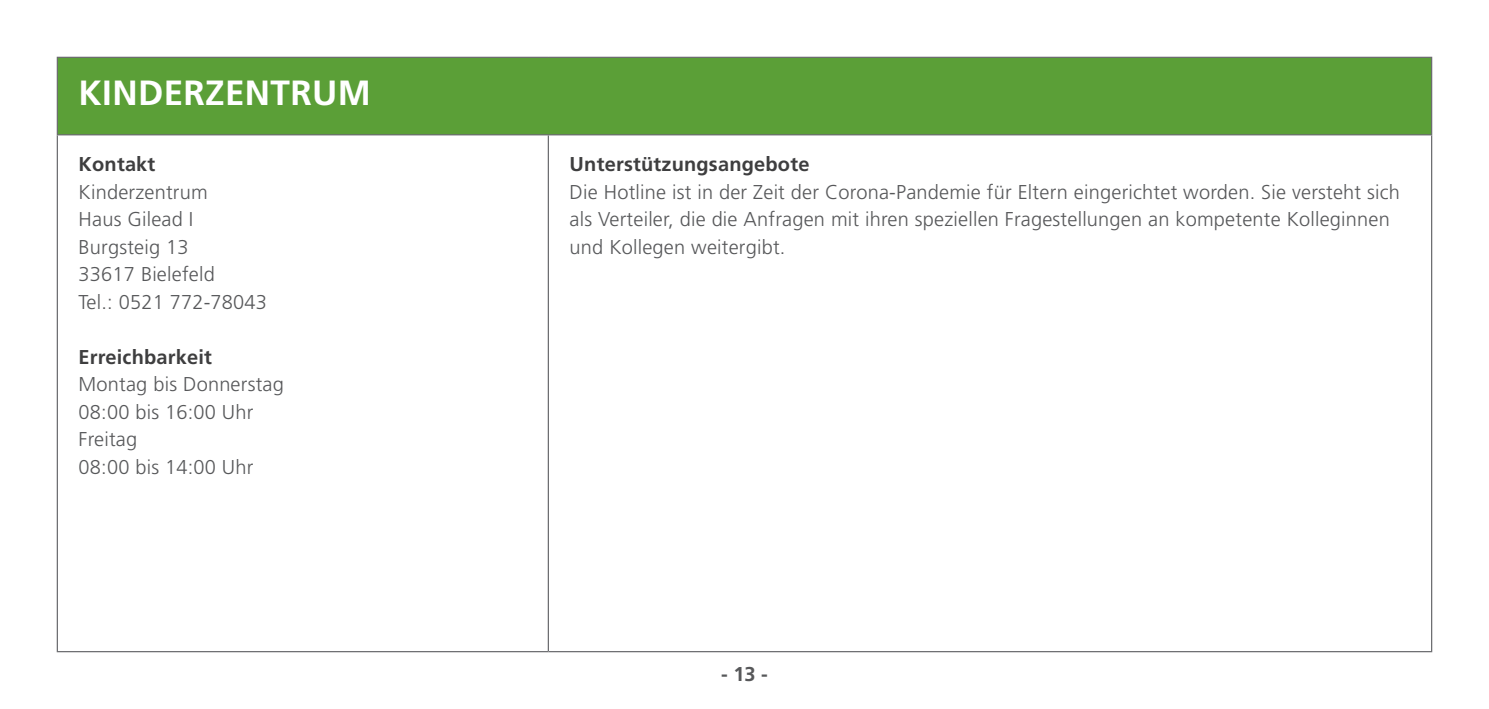
<style>
.page{position:relative;width:1489px;height:709px;background:#fff}
.page>*{position:absolute;margin:0;border:0;box-sizing:border-box;transform-origin:0 0}
.t1{font:700 35px "Frutiger LT Std";letter-spacing:.01em;color:#fff}
.t2{font:300 20px/27.5px "Frutiger LT Std";letter-spacing:.01em;color:#57585a}
.t3{font:700 20px "Frutiger LT Std";letter-spacing:.01em;color:#3e3e3f}
.t4{font:700 20px "Frutiger LT Std";color:#57585a}
</style>
<div class="page">
<div style="left:57px;top:57px;width:1374px;height:78px;background:#5b9f37"></div>
<hr style="left:57px;top:57px;width:491px;height:1px;background:#6c6d70">
<hr style="left:57px;top:58px;width:1px;height:76px;background:#6c6d70">
<hr style="left:548px;top:57px;width:883px;height:1px;background:#6c6d70">
<hr style="left:1430px;top:58px;width:1px;height:76px;background:#6c6d70">
<hr style="left:57px;top:134px;width:491px;height:1px;background:#6c6d70">
<hr style="left:57px;top:135px;width:1px;height:516px;background:#6c6d70">
<hr style="left:548px;top:134px;width:883px;height:1px;background:#6c6d70">
<hr style="left:547px;top:135px;width:2px;height:516px;background:#6c6d70">
<hr style="left:1430px;top:135px;width:1px;height:516px;background:#6c6d70">
<hr style="left:57px;top:651px;width:491px;height:1px;background:#6c6d70">
<hr style="left:548px;top:651px;width:883px;height:1px;background:#6c6d70">
<p class="t1" style="left:79px;top:72px;width:294px">KINDERZENTRUM</p>
<p class="t3" style="left:79px;top:152px;width:78px">Kontakt</p>
<p class="t2" style="left:79px;top:178px;width:131px">Kinderzentrum</p>
<p class="t2" style="left:79px;top:206px;width:116px">Haus Gilead I</p>
<p class="t2" style="left:79px;top:233px;width:112px">Burgsteig 13</p>
<p class="t2" style="left:79px;top:261px;width:138px">33617 Bielefeld</p>
<p class="t2" style="left:79px;top:288px;width:190px">Tel.: 0521 772-78043</p>
<p class="t3" style="left:79px;top:345px;width:135px">Erreichbarkeit</p>
<p class="t2" style="left:79px;top:371px;width:207px">Montag bis Donnerstag</p>
<p class="t2" style="left:79px;top:398px;width:176px">08:00 bis 16:00 Uhr</p>
<p class="t2" style="left:79px;top:426px;width:60px">Freitag</p>
<p class="t2" style="left:79px;top:453px;width:176px">08:00 bis 14:00 Uhr</p>
<p class="t3" style="left:569px;top:152px;width:241px">Unterstützungsangebote</p>
<p class="t2" style="left:569px;top:178px;width:832px">Die Hotline ist in der Zeit der Corona-Pandemie für Eltern eingerichtet worden. Sie versteht sich als Verteiler, die die Anfragen mit ihren speziellen Fragestellungen an kompetente Kolleginnen und Kollegen weitergibt.</p>
<p class="t4" style="left:721px;top:662px;width:48px">- 13 -</p>
</div>
